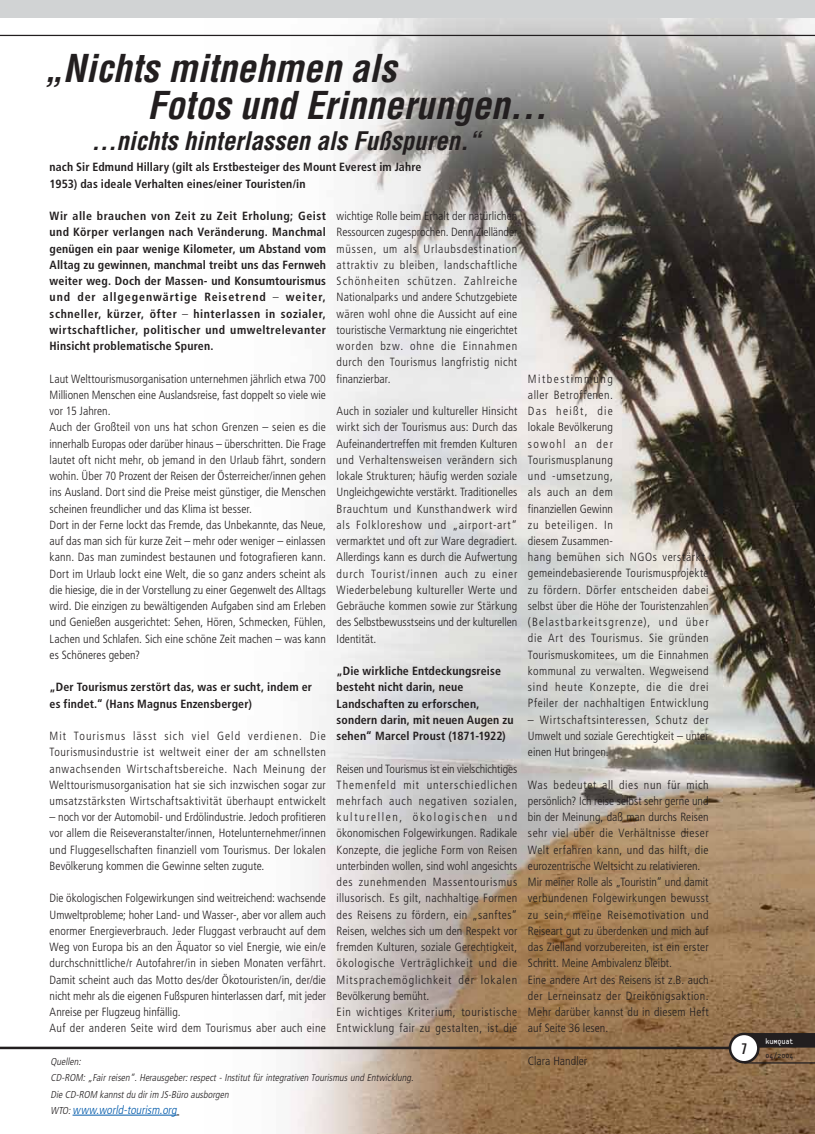
<style>
.page{position:relative;width:815px;height:1134px;background:#fff}
.page>*{position:absolute;margin:0;border:0;box-sizing:border-box;transform-origin:0 0}
.t1{font:italic 700 condensed 37.5px/36.9px "Helvetica";color:#221e1f}
.t2{font:italic 700 condensed 25px "Helvetica";color:#221e1f}
.t3{font:900 extra-condensed 15px "Helvetica";color:#221e1f}
.t4{font:300 condensed 11.88px/16.2px "Frutiger";letter-spacing:.01em;color:#221e1f;text-align:justify}
.t5{font:700 condensed 11.88px/16.2px "Frutiger";letter-spacing:.01em;color:#221e1f}
.t6{font:300 condensed 11.88px/16.2px "Frutiger";letter-spacing:.035em;color:#221e1f}
.t7{font:italic 300 condensed 11.88px "Frutiger";color:#005aaa}
.t8{font:italic 300 condensed 10px/16.2px "Frutiger";color:#221e1f}
.t9{font:8.75px "Platelet";color:#fff}
.t10{font:8.75px "Platelet";color:#221e1f}
.s1{font-weight:300}
.s2{font-size:10px;color:#221e1f}
</style>
<div class="page">
<img style="left:204px;top:18px;width:611px;height:1116px">
<svg style="left:748px;top:1033px;width:67px;height:14px"></svg>
<hr style="left:744px;top:1062px;width:71px;height:1px;background:#221e1f">
<hr style="left:0;top:35px;width:815px;height:1px;background:#221e1f">
<hr style="left:0;top:1047px;width:732px;height:2px;background:#221e1f">
<div style="left:0;top:0;width:815px;height:18px;background:#d1d3d4"></div>
<div style="left:730px;top:1034px;width:28px;height:28px;background:#fff;border-radius:50%"></div>
<div style="left:729px;top:1033px;width:31px;height:30px;border:2px solid #221e1f;border-radius:50%"></div>
<hr style="left:73px;top:1115px;width:104px;height:1px;background:#005aaa">
<h1 class="t1" style="left:147px;top:50px;width:401px;text-indent:-103px">„Nichts mitnehmen als<br>Fotos und Erinnerungen...</h1>
<h2 class="t2" style="left:91px;top:125px;width:391px">...nichts hinterlassen als Fußspuren.“</h2>
<p class="t5" style="left:50px;top:159px;width:373px">nach Sir Edmund Hillary (gilt als Erstbesteiger des Mount Everest im Jahre<br>1953) das ideale Verhalten eines/einer Touristen/in</p>
<p class="t4" style="left:337px;top:208px;width:182px">wichtige Rolle beim Erhalt der natürlichen Ressourcen zugesprochen. Denn Zielländer müssen, um als Urlaubsdestination attraktiv zu bleiben, landschaftliche Schönheiten schützen. Zahlreiche Nationalparks und andere Schutzgebiete wären wohl ohne die Aussicht auf eine touristische Vermarktung nie eingerichtet worden bzw. ohne die Einnahmen durch den Tourismus langfristig nicht finanzierbar.</p>
<p class="t4" style="left:337px;top:403px;width:182px">Auch in sozialer und kultureller Hinsicht wirkt sich der Tourismus aus: Durch das Aufeinandertreffen mit fremden Kulturen und Verhaltensweisen verändern sich lokale Strukturen; häufig werden soziale Ungleichgewichte verstärkt. Traditionelles Brauchtum und Kunsthandwerk wird als Folkloreshow und „airport-art“ vermarktet und oft zur Ware degradiert.<br>Allerdings kann es durch die Aufwertung durch Tourist/innen auch zu einer Wiederbelebung kultureller Werte und Gebräuche kommen sowie zur Stärkung des Selbstbewusstseins und der kulturellen Identität.</p>
<p class="t5" style="left:337px;top:663px;width:178px">„Die wirkliche Entdeckungsreise besteht nicht darin, neue<br>Landschaften zu erforschen, sondern darin, mit neuen Augen zu sehen“ Marcel Proust (1871-1922)</p>
<p class="t6" style="left:337px;top:760px;width:182px">Reisen und Tourismus ist ein vielschichtiges Themenfeld mit unterschiedlichen mehrfach auch negativen sozialen, kulturellen, ökologischen und ökonomischen Folgewirkungen. Radikale Konzepte, die jegliche Form von Reisen unterbinden wollen, sind wohl angesichts des zunehmenden Massentourismus illusorisch. Es gilt, nachhaltige Formen des Reisens zu fördern, ein „sanftes“ Reisen, welches sich um den Respekt vor fremden Kulturen, soziale Gerechtigkeit, ökologische Verträglichkeit und die Mitsprachemöglichkeit der lokalen Bevölkerung bemüht.<br>Ein wichtiges Kriterium, touristische Entwicklung fair zu gestalten, ist die</p>
<p class="t5" style="left:50px;top:208px;width:278px;text-align:justify">Wir alle brauchen von Zeit zu Zeit Erholung; Geist und Körper verlangen nach Veränderung. Manchmal genügen ein paar wenige Kilometer, um Abstand vom Alltag zu gewinnen, manchmal treibt uns das Fernweh weiter weg. Doch der Massen- und Konsumtourismus und der allgegenwärtige Reisetrend <span class="s1">–</span> weiter, schneller, kürzer, öfter <span class="s1">–</span> hinterlassen in sozialer, wirtschaftlicher, politischer und umweltrelevanter Hinsicht problematische Spuren.</p>
<p class="t4" style="left:50px;top:370px;width:278px;text-align:left">Laut Welttourismusorganisation unternehmen jährlich etwa 700<br>Millionen Menschen eine Auslandsreise, fast doppelt so viele wie vor 15 Jahren.<br>Auch der Großteil von uns hat schon Grenzen – seien es die innerhalb Europas oder darüber hinaus – überschritten. Die Frage lautet oft nicht mehr, ob jemand in den Urlaub fährt, sondern wohin. Über 70 Prozent der Reisen der Österreicher/innen gehen ins Ausland. Dort sind die Preise meist günstiger, die Menschen scheinen freundlicher und das Klima ist besser.<br>Dort in der Ferne lockt das Fremde, das Unbekannte, das Neue, auf das man sich für kurze Zeit – mehr oder weniger – einlassen kann. Das man zumindest bestaunen und fotografieren kann.<br>Dort im Urlaub lockt eine Welt, die so ganz anders scheint als die hiesige, die in der Vorstellung zu einer Gegenwelt des Alltags wird. Die einzigen zu bewältigenden Aufgaben sind am Erleben und Genießen ausgerichtet: Sehen, Hören, Schmecken, Fühlen, Lachen und Schlafen. Sich eine schöne Zeit machen – was kann es Schöneres geben?</p>
<p class="t5" style="left:50px;top:679px;width:264px">„Der Tourismus zerstört das, was er sucht, indem er es findet.“ (Hans Magnus Enzensberger)</p>
<p class="t4" style="left:50px;top:728px;width:278px">Mit Tourismus lässt sich viel Geld verdienen. Die Tourismusindustrie ist weltweit einer der am schnellsten anwachsenden Wirtschaftsbereiche. Nach Meinung der Welttourismusorganisation hat sie sich inzwischen sogar zur umsatzstärksten Wirtschaftsaktivität überhaupt entwickelt</p>
<p class="t4" style="left:50px;top:809px;width:278px">– noch vor der Automobil- und Erdölindustrie. Jedoch profitieren vor allem die Reiseveranstalter/innen, Hotelunternehmer/innen und Fluggesellschaften finanziell vom Tourismus. Der lokalen Bevölkerung kommen die Gewinne selten zugute.</p>
<p class="t4" style="left:50px;top:890px;width:278px;text-align:left">Die ökologischen Folgewirkungen sind weitreichend: wachsende Umweltprobleme; hoher Land- und Wasser-, aber vor allem auch enormer Energieverbrauch. Jeder Fluggast verbraucht auf dem Weg von Europa bis an den Äquator so viel Energie, wie ein/e durchschnittliche/r Autofahrer/in in sieben Monaten verfährt.<br>Damit scheint auch das Motto des/der Ökotouristen/in, der/die nicht mehr als die eigenen Fußspuren hinterlassen darf, mit jeder Anreise per Flugzeug hinfällig.<br>Auf der anderen Seite wird dem Tourismus aber auch eine</p>
<p class="t8" style="left:51px;top:1054px;width:367px">Quellen:<br>CD-ROM:„Fair reisen“.Herausgeber:respect - Institut für integrativen Tourismus und Entwicklung.<br>Die CD-ROM kannstdu dirim JS-Büro ausborgen</p>
<p class="t7" style="left:51px;top:1103px;width:130px"><span class="s2">WTO:</span>www.world-tourism.org</p>
<p class="t4" style="left:528px;top:370px;width:87px">Mitbestimmung aller Betroffenen.<br>Das heißt, die lokale Bevölkerung sowohl an der Tourismusplanung und -umsetzung, als auch an dem finanziellen Gewinn zu beteiligen. In diesem Zusammen-</p>
<p class="t4" style="left:528px;top:549px;width:182px">hang bemühen sich NGOs verstärkt, gemeindebasierende Tourismusprojekte zu fördern. Dörfer entscheiden dabei selbst über die Höhe der Touristenzahlen (Belastbarkeitsgrenze), und über die Art des Tourismus. Sie gründen Tourismuskomitees, um die Einnahmen kommunal zu verwalten. Wegweisend sind heute Konzepte, die die drei Pfeiler der nachhaltigen Entwicklung</p>
<p class="t4" style="left:528px;top:711px;width:182px">– Wirtschaftsinteressen, Schutz der Umwelt und soziale Gerechtigkeit – unter einen Hut bringen.</p>
<p class="t4" style="left:528px;top:776px;width:182px;text-align:left">Was bedeutet all dies nun für mich persönlich? Ich reise selbst sehr gerne und bin der Meinung, daß man durchs Reisen sehr viel über die Verhältnisse dieser Welt erfahren kann, und das hilft, die eurozentrische Weltsicht zu relativieren.<br>Mir meiner Rolle als „Touristin“ und damit verbundenen Folgewirkungen bewusst zu sein, meine Reisemotivation und Reiseart gut zu überdenken und mich auf das Zielland vorzubereiten, ist ein erster Schritt. Meine Ambivalenz bleibt.<br>Eine andere Art des Reisens ist z.B. auch der Lerneinsatz der Dreikönigsaktion.<br>Mehr darüber kannst du in diesem Heft auf Seite 36 lesen.</p>
<p class="t4" style="left:528px;top:1053px;width:61px">Clara Handler</p>
<p class="t3" style="left:742px;top:1040px;width:6px">7</p>
<p class="t9" style="left:765px;top:1038px;width:30px">kuMquat</p>
<p class="t10" style="left:765px;top:1052px;width:30px">04/2004</p>
</div>
